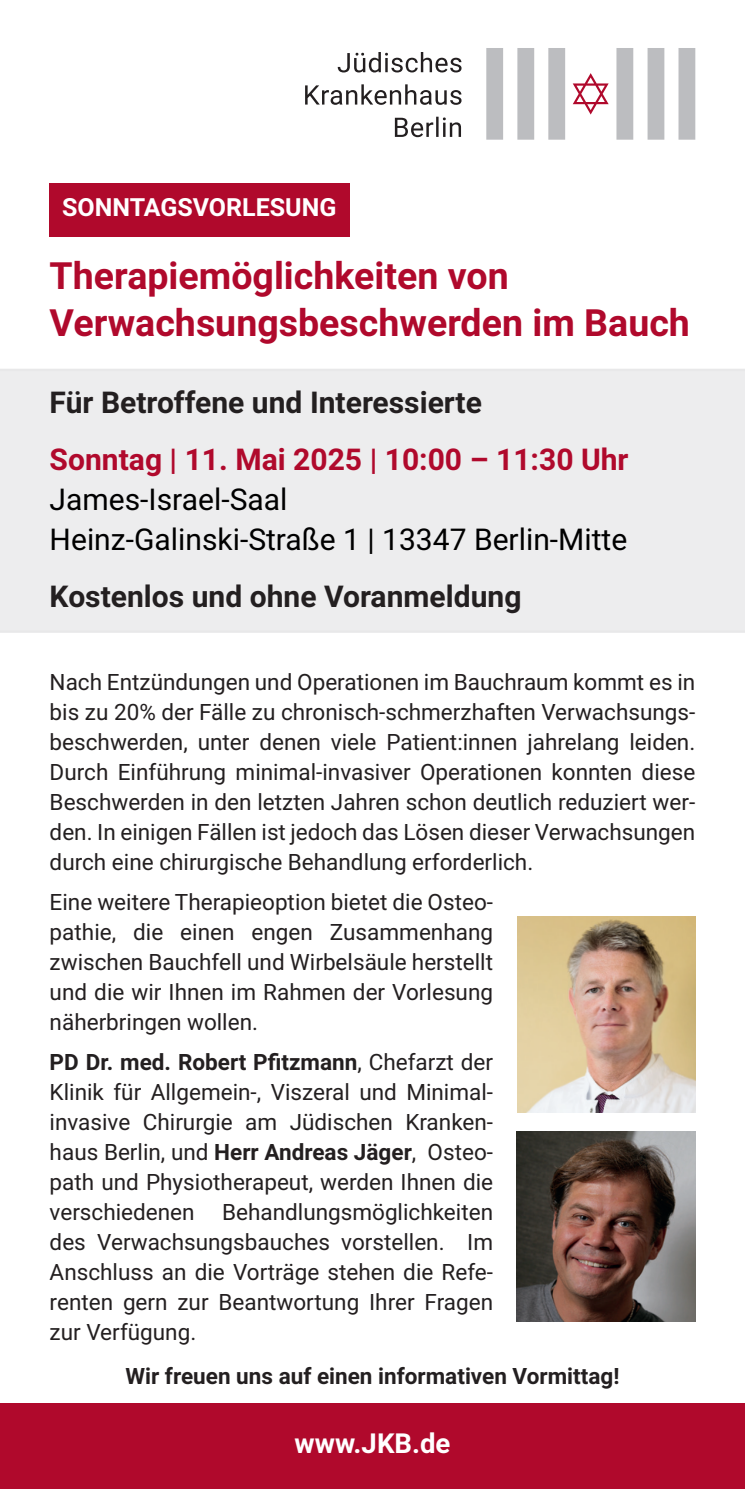
<style>
.page{position:relative;width:745px;height:1489px;background:#fff}
.page>*{position:absolute;margin:0;border:0;box-sizing:border-box;transform-origin:0 0}
.t1{font:700 37.5px/47.5px "Roboto";color:#b0092c}
.t2{font:30px/40px "Roboto";color:#000}
.t3{font:700 30px "Roboto";color:#231f20}
.t4{font:700 30px "Roboto";color:#b0092c}
.t5{font:700 27.5px "Roboto";color:#fff}
.t6{font:700 25px "Roboto";color:#fff}
.t7{font:22.5px/30px "Roboto";color:#231f20;text-align:justify}
.t8{font:700 22.5px "Roboto";color:#231f20}
.s1{font-weight:700}
</style>
<div class="page">
<div style="left:50px;top:183px;width:299px;height:54px;background:#b0092c"></div>
<div style="left:0;top:1403px;width:744px;height:85px;background:#b0092c"></div>
<div style="left:0;top:369px;width:744px;height:263px;background:#ededee"></div>
<svg style="left:305px;top:52px;width:156px;height:85px"></svg>
<svg style="left:486px;top:48px;width:208px;height:92px"></svg>
<img style="left:517px;top:916px;width:177px;height:196px">
<img style="left:516px;top:1131px;width:178px;height:190px">
<p class="t6" style="left:62px;top:190px;width:276px">SONNTAGSVORLESUNG</p>
<h1 class="t1" style="left:50px;top:250px;width:641px">Therapiemöglichkeiten von<br>Verwachsungsbeschwerden im Bauch</h1>
<h2 class="t3" style="left:50px;top:381px;width:433px">Für Betroffene und Interessierte</h2>
<h2 class="t4" style="left:50px;top:439px;width:580px">Sonntag | 11. Mai 2025 | 10:00 – 11:30 Uhr</h2>
<h2 class="t2" style="left:50px;top:478px;width:578px">James-Israel-Saal<br>Heinz-Galinski-Straße 1 | 13347 Berlin-Mitte</h2>
<h2 class="t3" style="left:50px;top:575px;width:473px">Kostenlos und ohne Voranmeldung</h2>
<p class="t7" style="left:50px;top:666px;width:646px">Nach Entzündungen und Operationen im Bauchraum kommt es in bis zu 20% der Fälle zu chronisch-schmerzhaften Verwachsungs&shy;beschwerden, unter denen viele Patient:innen jahrelang leiden.<br>Durch Einführung minimal-invasiver Operationen konnten diese Beschwerden in den letzten Jahren schon deutlich reduziert wer&shy;den. In einigen Fällen ist jedoch das Lösen dieser Verwachsungen durch eine chirurgische Behandlung erforderlich.</p>
<p class="t7" style="left:50px;top:886px;width:444px">Eine weitere Therapieoption bietet die Osteo&shy;pathie, die einen engen Zusammenhang zwischen Bauchfell und Wirbelsäule herstellt und die wir Ihnen im Rahmen der Vorlesung näherbringen wollen.</p>
<p class="t7" style="left:50px;top:1046px;width:444px"><span class="s1">PD Dr. med. Robert Pfitzmann</span>, Chefarzt der Klinik für Allgemein-, Viszeral und Minimal&shy;invasive Chirurgie am Jüdischen Kranken&shy;haus Berlin, und <span class="s1">Herr Andreas Jäger</span>, Osteo&shy;path und Physiotherapeut, werden Ihnen die verschiedenen Behandlungsmöglichkeiten des Verwachsungsbauches vorstellen. Im Anschluss an die Vorträge stehen die Refe&shy;renten gern zur Beantwortung Ihrer Fragen zur Verfügung.</p>
<p class="t8" style="left:125px;top:1359px;width:495px">Wir freuen uns auf einen informativen Vormittag!</p>
<p class="t5" style="left:294px;top:1423px;width:157px">www.JKB.de</p>
</div>
